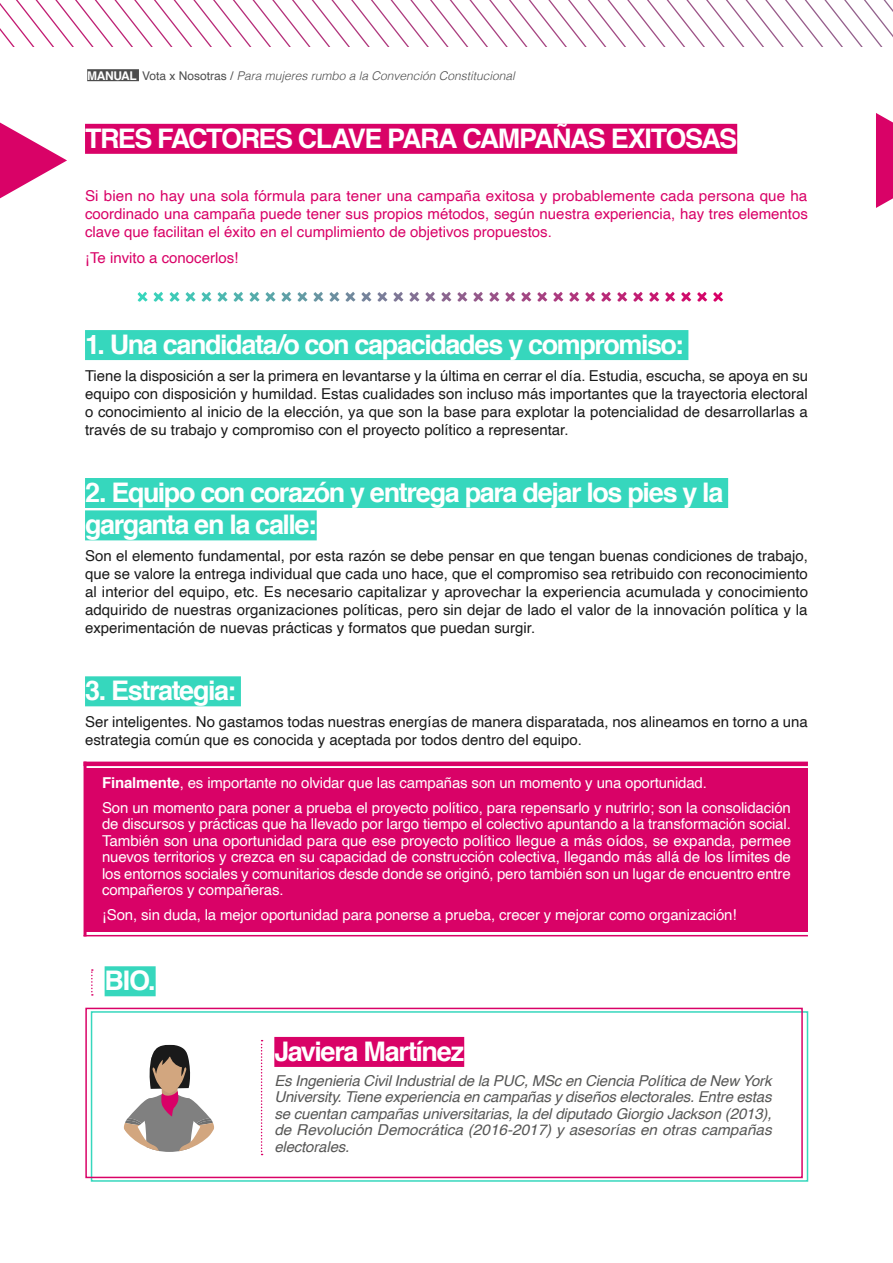
<style>
.page{position:relative;width:893px;height:1263px;background:#fff}
.page>*{position:absolute;margin:0;border:0;box-sizing:border-box;transform-origin:0 0}
.t1{font:700 27px/32.4px "Helvetica";letter-spacing:-.05em;color:#fff}
.t2{font:15px/18px "Helvetica";color:#1a1a1a;text-align:justify}
.t3{font:15px/16.5px "Helvetica";letter-spacing:-.01em;color:#fff}
.t4{font:italic 15px/16.5px "Helvetica";color:#575756;text-align:justify}
.t5{font:15px/18px "Helvetica";color:#d90267;text-align:justify}
.t6{font:italic 300 12px "Helvetica";color:#4d4d4d}
.s1{font-weight:700;font-style:normal;color:#fff}
.s2{font-weight:400;font-style:normal}
.s3{font-weight:700}
</style>
<div class="page">
<svg style="left:0;top:0;width:893px;height:47px"></svg>
<div style="left:87px;top:69px;width:52px;height:12px;background:#4d4d4d"></div>
<svg style="left:0;top:123px;width:67px;height:75px"></svg>
<svg style="left:876px;top:113px;width:17px;height:95px;background:#dc1b76"></svg>
<div style="left:85px;top:124px;width:652px;height:30px;background:#d90267"></div>
<svg style="left:137px;top:292px;width:587px;height:10px"></svg>
<div style="left:85px;top:330px;width:603px;height:30px;background:#36d7bd"></div>
<div style="left:85px;top:478px;width:643px;height:30px;background:#36d7bd"></div>
<div style="left:85px;top:510px;width:232px;height:30px;background:#36d7bd"></div>
<div style="left:85px;top:676px;width:156px;height:30px;background:#36d7bd"></div>
<div style="left:85px;top:768px;width:723px;height:163px;background:#d90267"></div>
<hr style="left:84px;top:762px;width:3px;height:174px;background:#d90267">
<hr style="left:84px;top:762px;width:724px;height:4px;background:#d90267">
<hr style="left:84px;top:935px;width:724px;height:1px;background:#d90267">
<div style="left:91px;top:1011px;width:717px;height:171px;border:2px solid #36d7bd"></div>
<div style="left:85px;top:1008px;width:718px;height:170px;border:2px solid #d90267"></div>
<svg style="left:124px;top:1044px;width:90px;height:108px"></svg>
<svg style="left:261px;top:1040px;width:2px;height:115px"></svg>
<div style="left:274px;top:1037px;width:190px;height:30px;background:#d90267"></div>
<svg style="left:91px;top:969px;width:2px;height:27px"></svg>
<div style="left:105px;top:966px;width:51px;height:30px;background:#36d7bd"></div>
<p class="t6" style="left:87px;top:65px;width:429px"><span class="s1">MANUAL</span> <span class="s2">Vota x Nosotras /</span> Para mujeres rumbo a la Convención Constitucional</p>
<h1 class="t1" style="left:85px;top:122px;width:654px">TRES FACTORES CLAVE PARA CAMPAÑAS EXITOSAS</h1>
<p class="t5" style="left:85px;top:187px;width:724px">Si bien no hay una sola fórmula para tener una campaña exitosa y probablemente cada persona que ha coordinado una campaña puede tener sus propios métodos, según nuestra experiencia, hay tres elementos clave que facilitan el éxito en el cumplimiento de objetivos propuestos.</p>
<p class="t5" style="left:85px;top:250px;width:155px">¡Te invito a conocerlos!</p>
<h1 class="t1" style="left:85px;top:329px;width:600px">1. Una candidata/o con capacidades y compromiso:</h1>
<p class="t2" style="left:85px;top:367px;width:725px">Tiene la disposición a ser la primera en levantarse y la última en cerrar el día. Estudia, escucha, se apoya en su equipo con disposición y humildad. Estas cualidades son incluso más importantes que la trayectoria electoral o conocimiento al inicio de la elección, ya que son la base para explotar la potencialidad de desarrollarlas a través de su trabajo y compromiso con el proyecto político a representar.</p>
<h1 class="t1" style="left:85px;top:477px;width:640px">2. Equipo con corazón y entrega para dejar los pies y la garganta en la calle:</h1>
<p class="t2" style="left:85px;top:547px;width:725px">Son el elemento fundamental, por esta razón se debe pensar en que tengan buenas condiciones de trabajo, que se valore la entrega individual que cada uno hace, que el compromiso sea retribuido con reconocimiento al interior del equipo, etc. Es necesario capitalizar y aprovechar la experiencia acumulada y conocimiento adquirido de nuestras organizaciones políticas, pero sin dejar de lado el valor de la innovación política y la experimentación de nuevas prácticas y formatos que puedan surgir.</p>
<h1 class="t1" style="left:85px;top:675px;width:153px">3. Estrategia:</h1>
<p class="t2" style="left:85px;top:713px;width:724px">Ser inteligentes. No gastamos todas nuestras energías de manera disparatada, nos alineamos en torno a una estrategia común que es conocida y aceptada por todos dentro del equipo.</p>
<p class="t3" style="left:102px;top:770px;width:690px;line-height:25px"><span class="s3">Finalmente</span>, es importante no olvidar que las campañas son un momento y una oportunidad.<br>Son un momento para poner a prueba el proyecto político, para repensarlo y nutrirlo; son la consolidación</p>
<p class="t3" style="left:102px;top:816px;width:691px;text-align:justify">de discursos y prácticas que ha llevado por largo tiempo el colectivo apuntando a la transformación social.<br>También son una oportunidad para que ese proyecto político llegue a más oídos, se expanda, permee nuevos territorios y crezca en su capacidad de construcción colectiva, llegando más allá de los límites de los entornos sociales y comunitarios desde donde se originó, pero también son un lugar de encuentro entre compañeros y compañeras.</p>
<p class="t3" style="left:102px;top:907px;width:636px">¡Son, sin duda, la mejor oportunidad para ponerse a prueba, crecer y mejorar como organización!</p>
<h1 class="t1" style="left:105px;top:965px;width:53px">BIO.</h1>
<h1 class="t1" style="left:274px;top:1035px;width:191px">Javiera Martínez</h1>
<p class="t4" style="left:274px;top:1073px;width:499px">Es Ingenieria Civil Industrial de la PUC, MSc en Ciencia Política de New York University. Tiene experiencia en campañas y diseños electorales. Entre estas se cuentan campañas universitarias, la del diputado Giorgio Jackson (2013), de Revolución Democrática (2016-2017) y asesorías en otras campañas electorales.</p>
</div>
